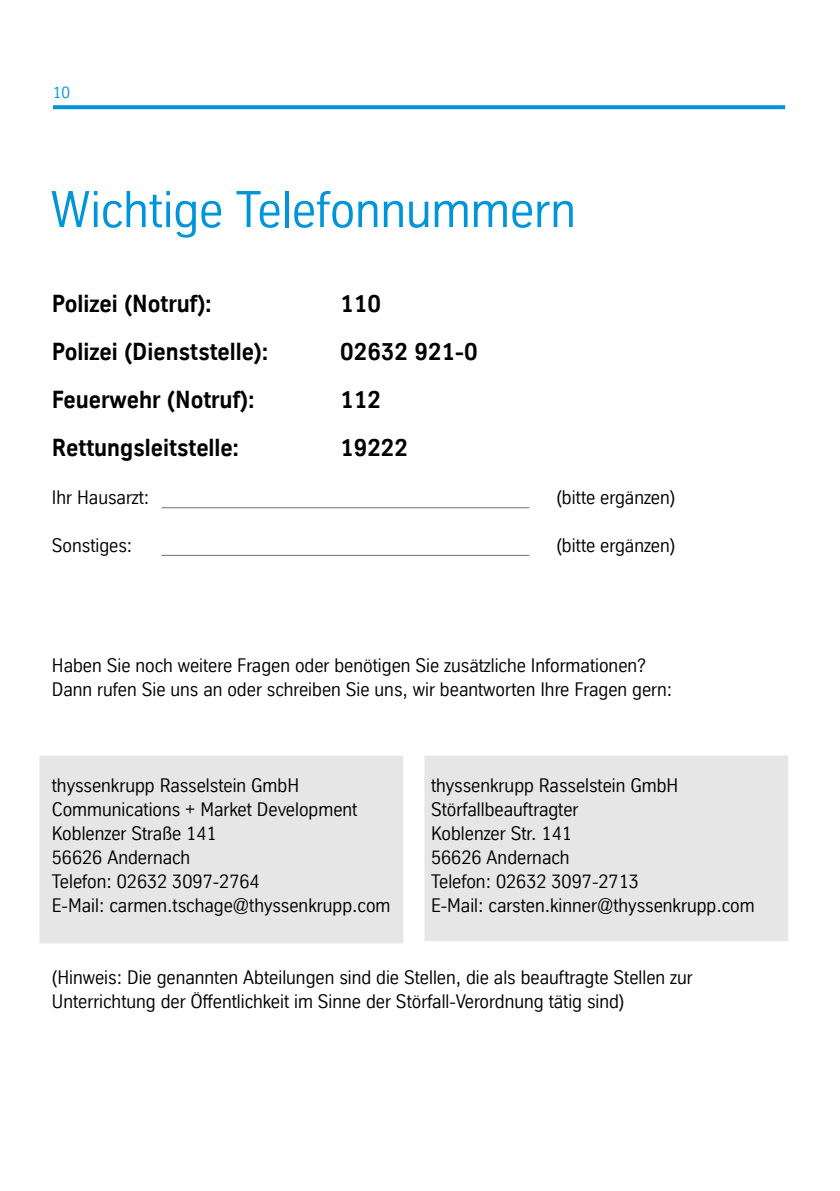
<style>
.page{position:relative;width:840px;height:1191px;background:#fff}
.page>*{position:absolute;margin:0;border:0;box-sizing:border-box;transform-origin:0 0}
.t1{font:50px "TK Type";color:#0095db}
.t2{font:700 24px "TK Type";color:#000}
.t3{font:19px/24px "TK Type";color:#000}
.t4{font:16px "TK Type";color:#0095db}
</style>
<div class="page">
<svg style="left:53px;top:105px;width:731px;height:4px;background:#0c9adc"></svg>
<div style="left:37px;top:753px;width:368px;height:192px;background:#e6e6e6;border:2px solid #fff"></div>
<hr style="left:161px;top:507px;width:368px;height:1px;background:#706f6f">
<hr style="left:161px;top:555px;width:368px;height:1px;background:#706f6f">
<div style="left:422px;top:753px;width:367px;height:190px;background:#e6e6e6;border:2px solid #fff"></div>
<p class="t4" style="left:53px;top:83px;width:18px">10</p>
<h1 class="t1" style="left:51px;top:182px;width:526px">Wichtige Telefonnummern</h1>
<p class="t2" style="left:52px;top:290px;width:161px">Polizei (Notruf):</p>
<p class="t2" style="left:340px;top:290px;width:42px">110</p>
<p class="t2" style="left:52px;top:338px;width:217px">Polizei (Dienststelle):</p>
<p class="t2" style="left:340px;top:338px;width:139px">02632 921-0</p>
<p class="t2" style="left:52px;top:386px;width:204px">Feuerwehr (Notruf):</p>
<p class="t2" style="left:340px;top:386px;width:42px">112</p>
<p class="t2" style="left:52px;top:434px;width:188px">Rettungsleitstelle:</p>
<p class="t2" style="left:340px;top:434px;width:69px">19222</p>
<p class="t3" style="left:52px;top:485px;width:99px">Ihr Hausarzt:</p>
<p class="t3" style="left:556px;top:485px;width:120px">(bitte ergänzen)</p>
<p class="t3" style="left:52px;top:533px;width:82px">Sonstiges:</p>
<p class="t3" style="left:556px;top:533px;width:120px">(bitte ergänzen)</p>
<p class="t3" style="left:52px;top:653px;width:621px">Haben Sie noch weitere Fragen oder benötigen Sie zusätzliche Informationen?<br>Dann rufen Sie uns an oder schreiben Sie uns, wir beantworten Ihre Fragen gern:</p>
<p class="t3" style="left:52px;top:773px;width:340px">thyssenkrupp Rasselstein GmbH<br>Communications + Market Development<br>Koblenzer Straße 141<br>56626 Andernach<br>Telefon: 02632 3097-2764<br>E-Mail: carmen.tschage@thyssenkrupp.com</p>
<p class="t3" style="left:431px;top:773px;width:325px">thyssenkrupp Rasselstein GmbH<br>Störfallbeauftragter<br>Koblenzer Str. 141<br>56626 Andernach<br>Telefon: 02632 3097-2713<br>E-Mail: carsten.kinner@thyssenkrupp.com</p>
<p class="t3" style="left:52px;top:965px;width:642px">(Hinweis: Die genannten Abteilungen sind die Stellen, die als beauftragte Stellen zur<br>Unterrichtung der Öffentlichkeit im Sinne der Störfall-Verordnung tätig sind)</p>
</div>
